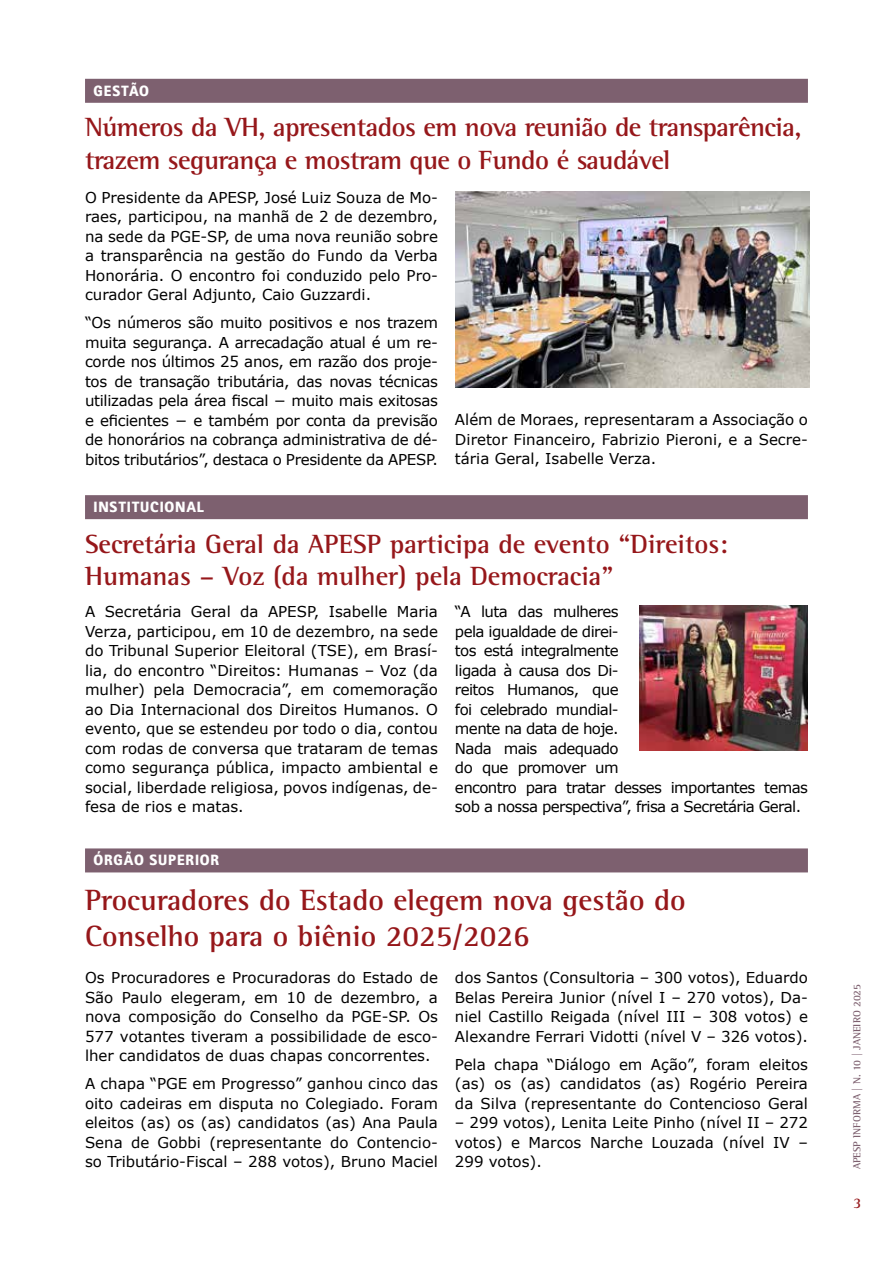
<style>
.page{position:relative;width:893px;height:1263px;background:#fff}
.page>*{position:absolute;margin:0;border:0;box-sizing:border-box;transform-origin:0 0}
.t1{font:700 30px/36px "Rotis Semi Serif Std";color:#96171a}
.t2{font:700 27px/32.4px "Rotis Semi Serif Std";letter-spacing:-.02em;color:#96171a}
.t3{font:700 27px/32.4px "Rotis Semi Serif Std";color:#96171a}
.t4{font:15px/19.5px "Verdana";color:#000;text-align:justify}
.t5{font:15px/19.5px "Verdana";letter-spacing:-.04em;color:#000}
.t6{font:900 15px "Rotis II Sans Pro";letter-spacing:.05em;color:#fff}
.t7{font:700 15px "Rotis Semi Serif Std";color:#96171a}
.t8{font:700 10.5px "Rotis Semi Serif Std";letter-spacing:-.005em;color:#7d606f}
</style>
<div class="page">
<div style="left:85px;top:79px;width:723px;height:24px;background:#7d606f"></div>
<div style="left:85px;top:495px;width:723px;height:24px;background:#7d606f"></div>
<img style="left:455px;top:191px;width:354px;height:196px">
<img style="left:640px;top:606px;width:168px;height:145px">
<div style="left:85px;top:848px;width:723px;height:24px;background:#7d606f"></div>
<p class="t6" style="left:94px;top:82px;width:57px">GESTÃO</p>
<h2 class="t2" style="left:85px;top:111px;width:718px">Números da VH, apresentados em nova reunião de transparência, trazem segurança e mostram que o Fundo é saudável</h2>
<p class="t4" style="left:85px;top:187px;width:354px">O Presidente da APESP, José Luiz Souza de Mo&shy;raes, participou, na manhã de 2 de dezembro, na sede da PGE-SP, de uma nova reunião sobre a transparência na gestão do Fundo da Verba Honorária. O encontro foi conduzido pelo Pro&shy;curador Geral Adjunto, Caio Guzzardi.</p>
<p class="t4" style="left:85px;top:313px;width:355px">“Os números são muito positivos e nos trazem muita segurança. A arrecadação atual é um re&shy;corde nos últimos 25 anos, em razão dos proje&shy;tos de transação tributária, das novas técnicas utilizadas pela área fiscal − muito mais exitosas e eficientes − e também por conta da previsão de honorários na cobrança administrativa de dé&shy;bitos tributários”, destaca o Presidente da APESP.</p>
<p class="t4" style="left:455px;top:410px;width:354px">Além de Moraes, representaram a Associação o Diretor Financeiro, Fabrizio Pieroni, e a Secre&shy;tária Geral, Isabelle Verza.</p>
<p class="t6" style="left:94px;top:498px;width:112px">INSTITUCIONAL</p>
<h2 class="t3" style="left:85px;top:527px;width:644px">Secretária Geral da APESP participa de evento “Direitos:<br>Humanas – Voz (da mulher) pela Democracia”</h2>
<p class="t4" style="left:85px;top:602px;width:354px">A Secretária Geral da APESP, Isabelle Maria Verza, participou, em 10 de dezembro, na sede do Tribunal Superior Eleitoral (TSE), em Brasí&shy;lia, do encontro “Direitos: Humanas – Voz (da mulher) pela Democracia”, em comemoração ao Dia Internacional dos Direitos Humanos. O evento, que se estendeu por todo o dia, contou com rodas de conversa que trataram de temas como segurança pública, impacto ambiental e social, liberdade religiosa, povos indígenas, de&shy;fesa de rios e matas.</p>
<p class="t5" style="left:455px;top:602px;width:354px">“A luta das mulheres<br>pela igualdade de direi-<br>tos está integralmente<br>ligada à causa dos Di-<br>reitos Humanos, que<br>foi celebrado mundial-<br>mente na data de hoje.<br>Nada mais adequado<br>do que promover um<br>encontro para tratar desses importantes temas sob a nossa perspectiva”, frisa a Secretária Geral.</p>
<p class="t6" style="left:94px;top:851px;width:127px">ÓRGÃO SUPERIOR</p>
<h1 class="t1" style="left:85px;top:881px;width:602px">Procuradores do Estado elegem nova gestão do<br>Conselho para o biênio 2025/2026</h1>
<p class="t4" style="left:85px;top:968px;width:354px">Os Procuradores e Procuradoras do Estado de São Paulo elegeram, em 10 de dezembro, a nova composição do Conselho da PGE-SP. Os 577 votantes tiveram a possibilidade de esco&shy;lher candidatos de duas chapas concorrentes.</p>
<p class="t4" style="left:85px;top:1074px;width:354px">A chapa “PGE em Progresso” ganhou cinco das oito cadeiras em disputa no Colegiado. Foram eleitos (as) os (as) candidatos (as) Ana Paula Sena de Gobbi (representante do Contencio&shy;so Tributário-Fiscal – 288 votos), Bruno Maciel</p>
<p class="t4" style="left:455px;top:968px;width:354px">dos Santos (Consultoria – 300 votos), Eduardo Belas Pereira Junior (nível I – 270 votos), Da&shy;niel Castillo Reigada (nível III – 308 votos) e Alexandre Ferrari Vidotti (nível V – 326 votos).</p>
<p class="t4" style="left:455px;top:1054px;width:354px">Pela chapa “Diálogo em Ação”, foram eleitos (as) os (as) candidatos (as) Rogério Pereira da Silva (representante do Contencioso Geral</p>
<p class="t4" style="left:455px;top:1113px;width:354px">– 299 votos), Lenita Leite Pinho (nível II – 272 votos) e Marcos Narche Louzada (nível IV – 299 votos).</p>
<p class="t8" style="left:851px;top:1169px;width:187px;rotate:-90deg">Apesp informa | n. 10 | janeiro 2025</p>
<p class="t7" style="left:853px;top:1194px;width:10px">3</p>
</div>
